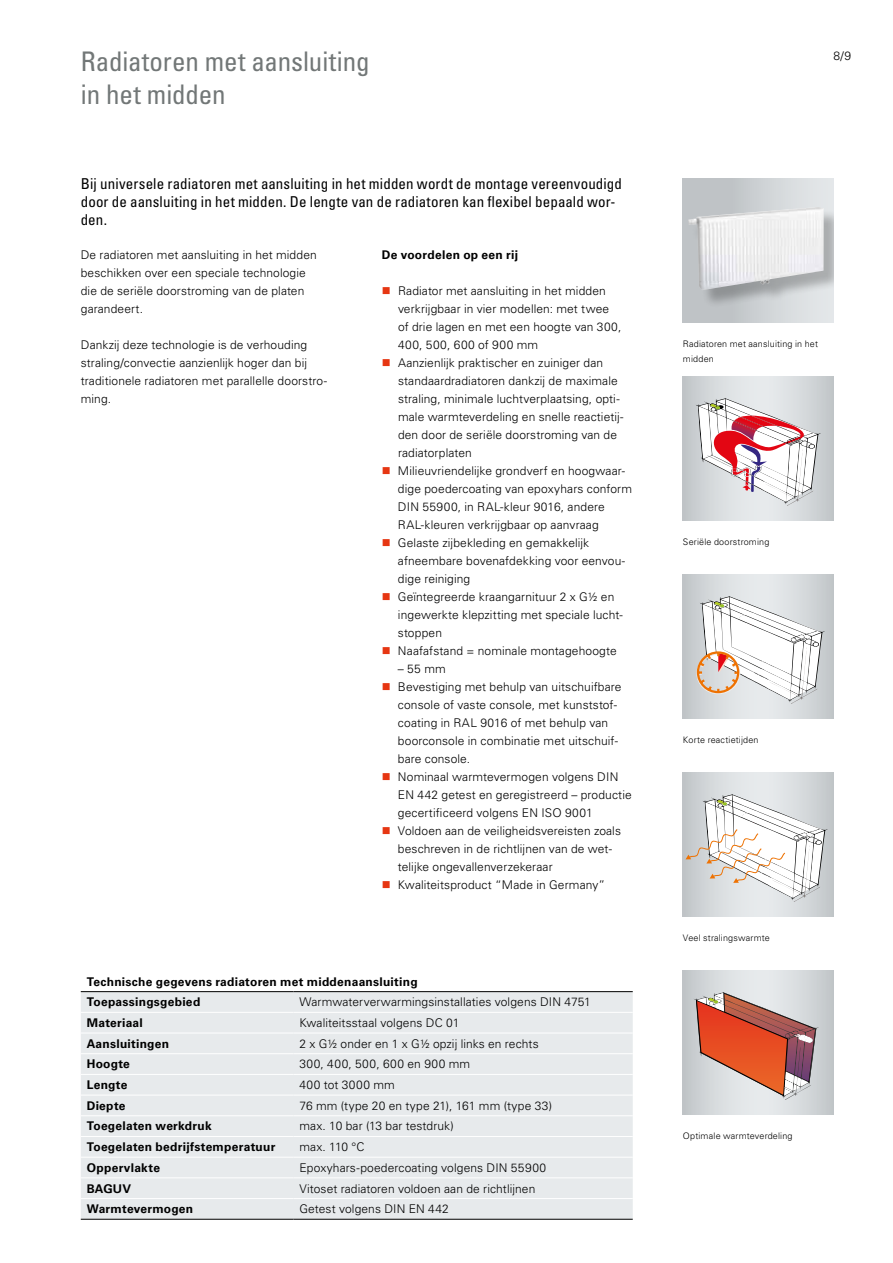
<style>
.page{position:relative;width:893px;height:1263px;background:#fff}
.page>*{position:absolute;margin:0;border:0;box-sizing:border-box;transform-origin:0 0}
.t1{font:condensed 27px/33px "Univers LT Std";letter-spacing:-.005em;color:#727777}
.t2{font:condensed 15px/18px "Univers LT Std";letter-spacing:.005em;color:#000}
.t3{font:300 12px/18px "Univers LT Std";letter-spacing:.01em;color:#000}
.t4{font:700 12px/20.7px "Univers LT Std";letter-spacing:.02em;color:#000}
.t5{font:300 12px "Univers LT Std";letter-spacing:.045em;color:#000}
.t6{font:300 12px "Univers LT Std";letter-spacing:.04em;color:#000}
.t7{font:300 9px/15px "Univers LT Std";letter-spacing:.015em;color:#000}
</style>
<div class="page">
<svg style="left:683px;top:377px;width:150px;height:144px;background:#d1d5d7"></svg>
<svg style="left:696px;top:398px;width:125px;height:108px"></svg>
<div style="left:81px;top:992px;width:552px;height:227px;background:#e7eaec"></div>
<hr style="left:81px;top:1219px;width:212px;height:1px;background:#000">
<hr style="left:293px;top:1219px;width:340px;height:1px;background:#000">
<hr style="left:81px;top:991px;width:212px;height:1px;background:#000">
<hr style="left:293px;top:991px;width:340px;height:1px;background:#000">
<hr style="left:81px;top:1012px;width:212px;height:1px;background:#fff">
<hr style="left:293px;top:1012px;width:340px;height:1px;background:#fff">
<hr style="left:81px;top:1033px;width:212px;height:1px;background:#fff">
<hr style="left:293px;top:1033px;width:340px;height:1px;background:#fff">
<hr style="left:81px;top:1053px;width:212px;height:1px;background:#fff">
<hr style="left:293px;top:1053px;width:340px;height:1px;background:#fff">
<hr style="left:81px;top:1074px;width:212px;height:1px;background:#fff">
<hr style="left:293px;top:1074px;width:340px;height:1px;background:#fff">
<hr style="left:81px;top:1095px;width:212px;height:1px;background:#fff">
<hr style="left:293px;top:1095px;width:340px;height:1px;background:#fff">
<hr style="left:81px;top:1115px;width:212px;height:1px;background:#fff">
<hr style="left:293px;top:1115px;width:340px;height:1px;background:#fff">
<hr style="left:81px;top:1136px;width:212px;height:1px;background:#fff">
<hr style="left:293px;top:1136px;width:340px;height:1px;background:#fff">
<hr style="left:81px;top:1157px;width:212px;height:1px;background:#fff">
<hr style="left:293px;top:1157px;width:340px;height:1px;background:#fff">
<hr style="left:81px;top:1177px;width:212px;height:1px;background:#fff">
<hr style="left:293px;top:1177px;width:340px;height:1px;background:#fff">
<hr style="left:81px;top:1198px;width:212px;height:1px;background:#fff">
<hr style="left:293px;top:1198px;width:340px;height:1px;background:#fff">
<svg style="left:683px;top:575px;width:150px;height:144px;background:#d2d6d8"></svg>
<svg style="left:695px;top:596px;width:130px;height:108px"></svg>
<svg style="left:683px;top:773px;width:150px;height:144px;background:#d5d9db"></svg>
<svg style="left:685px;top:794px;width:143px;height:108px"></svg>
<svg style="left:683px;top:971px;width:150px;height:144px;background:#d1d5d7"></svg>
<svg style="left:694px;top:992px;width:125px;height:108px;background:#ca8b7e"></svg>
<div style="left:683px;top:179px;width:150px;height:144px;background:linear-gradient(to right,#b7bbbe,#e4e8ea)"></div>
<div style="left:691px;top:210px;width:142px;height:98px;background:#000;opacity:.25"></div>
<img style="left:688px;top:207px;width:136px;height:83px">
<h1 class="t1" style="left:81px;top:44px;width:290px">Radiatoren met aansluiting in het midden</h1>
<p class="t2" style="left:81px;top:175px;width:543px">Bij universele radiatoren met aansluiting in het midden wordt de montage vereenvoudigd door de aansluiting in het midden. De lengte van de radiatoren kan flexibel bepaald wor&shy;den.</p>
<p class="t3" style="left:81px;top:246px;width:237px">De radiatoren met aansluiting in het midden beschikken over een speciale technologie die de seriële doorstroming van de platen garandeert.</p>
<p class="t3" style="left:81px;top:336px;width:248px">Dankzij deze technologie is de verhouding straling/convectie aanzienlijk hoger dan bij traditionele radiatoren met parallelle doorstro&shy;ming.</p>
<p class="t4" style="left:382px;top:245px;width:138px">De voordelen op een rij</p>
<p class="t3" style="left:398px;top:282px;width:236px">Radiator met aansluiting in het midden verkrijgbaar in vier modellen: met twee<br>of drie lagen en met een hoogte van 300, 400, 500, 600 of 900 mm<br>Aanzienlijk praktischer en zuiniger dan standaardradiatoren dankzij de maximale straling, minimale luchtverplaatsing, opti&shy;male warmteverdeling en snelle reactietij&shy;den door de seriële doorstroming van de radiatorplaten<br>Milieuvriendelijke grondverf en hoogwaar&shy;dige poedercoating van epoxyhars conform DIN 55900, in RAL-kleur 9016, andere RAL-kleuren verkrijgbaar op aanvraag Gelaste zijbekleding en gemakkelijk afneembare bovenafdekking voor eenvou&shy;dige reiniging<br>Geïntegreerde kraangarnituur 2 x G½ en ingewerkte klepzitting met speciale lucht&shy;stoppen<br>Naafafstand = nominale montagehoogte</p>
<p class="t3" style="left:398px;top:660px;width:235px">– 55 mm<br>Bevestiging met behulp van uitschuifbare console of vaste console, met kunststof&shy;coating in RAL 9016 of met behulp van boorconsole in combinatie met uitschuif&shy;bare console.<br>Nominaal warmtevermogen volgens DIN EN 442 getest en geregistreerd – productie gecertificeerd volgens EN ISO 9001<br>Voldoen aan de veiligheidsvereisten zoals beschreven in de richtlijnen van de wet&shy;telijke ongevallenverzekeraar Kwaliteitsproduct “Made in Germany”</p>
<p class="t4" style="left:87px;top:971px;width:332px">Technische gegevens radiatoren met middenaansluiting<br>Toepassingsgebied</p>
<p class="t3" style="left:299px;top:993px;width:293px">Warmwaterverwarmingsinstallaties volgens DIN 4751</p>
<p class="t4" style="left:87px;top:1012px;width:57px">Materiaal</p>
<p class="t3" style="left:299px;top:1014px;width:161px">Kwaliteitsstaal volgens DC 01</p>
<p class="t4" style="left:87px;top:1033px;width:84px">Aansluitingen</p>
<p class="t3" style="left:299px;top:1034px;width:241px">2 x G½ onder en 1 x G½ opzij links en rechts</p>
<p class="t4" style="left:87px;top:1054px;width:45px">Hoogte</p>
<p class="t5" style="left:299px;top:1057px;width:172px">300, 400, 500, 600 en 900 mm</p>
<p class="t4" style="left:87px;top:1074px;width:42px">Lengte</p>
<p class="t6" style="left:299px;top:1077px;width:97px">400 tot 3000 mm</p>
<p class="t4" style="left:87px;top:1095px;width:40px">Diepte</p>
<p class="t3" style="left:299px;top:1096px;width:254px">76 mm (type 20 en type 21), 161 mm (type 33)</p>
<p class="t4" style="left:87px;top:1116px;width:126px">Toegelaten werkdruk</p>
<p class="t3" style="left:299px;top:1117px;width:156px">max. 10 bar (13 bar testdruk)</p>
<p class="t4" style="left:87px;top:1137px;width:190px">Toegelaten bedrijfstemperatuur</p>
<p class="t3" style="left:299px;top:1138px;width:67px">max. 110 °C</p>
<p class="t4" style="left:87px;top:1157px;width:75px">Oppervlakte</p>
<p class="t3" style="left:299px;top:1158px;width:248px">Epoxyhars-poedercoating volgens DIN 55900</p>
<p class="t4" style="left:87px;top:1178px;width:46px">BAGUV</p>
<p class="t3" style="left:299px;top:1179px;width:237px">Vitoset radiatoren voldoen aan de richtlijnen</p>
<p class="t4" style="left:87px;top:1199px;width:108px">Warmtevermogen</p>
<p class="t3" style="left:299px;top:1200px;width:151px">Getest volgens DIN EN 442</p>
<p class="t3" style="left:833px;top:46px;width:19px">8/9</p>
<p class="t7" style="left:683px;top:336px;width:137px">Radiatoren met aansluiting in het midden</p>
<p class="t7" style="left:683px;top:534px;width:88px">Seriële doorstroming</p>
<p class="t7" style="left:683px;top:732px;width:77px">Korte reactietijden</p>
<p class="t7" style="left:683px;top:930px;width:88px">Veel stralingswarmte</p>
<p class="t7" style="left:683px;top:1128px;width:111px">Optimale warmteverdeling</p>
</div>
